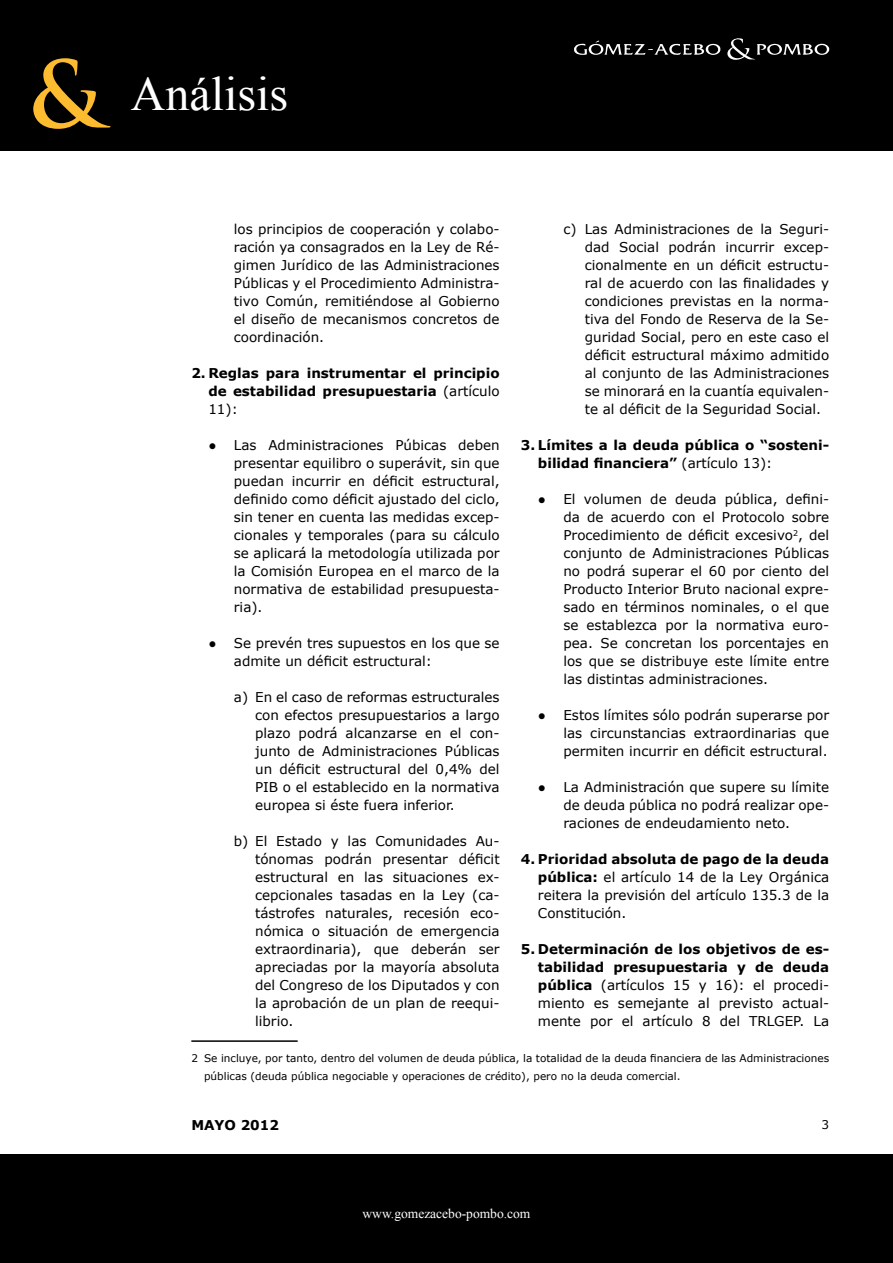
<style>
.page{position:relative;width:893px;height:1263px;background:#fff}
.page>*{position:absolute;margin:0;border:0;box-sizing:border-box;transform-origin:0 0}
.t1{font:700 90px "Trajan Pro";color:#fdbb30}
.t2{font:48px "Times New Roman";color:#fff}
.t3{font:13.5px/18px "Verdana";color:#000;text-align:justify}
.t4{font:700 13.5px/18px "Verdana";color:#000;text-align:justify}
.t5{font:13.5px "Times New Roman";color:#fff}
.t6{font:12px "Verdana";color:#000}
.t7{font:10.5px/18px "Verdana";color:#000}
.s1{font-weight:400}
.s2{font-weight:700}
</style>
<div class="page">
<div style="left:0;top:0;width:893px;height:151px;background:#000"></div>
<div style="left:0;top:1154px;width:893px;height:109px;background:#000"></div>
<svg style="left:727px;top:38px;width:102px;height:22px"></svg>
<svg style="left:574px;top:41px;width:147px;height:14px"></svg>
<hr style="left:191px;top:1040px;width:107px;height:2px;background:#000">
<h1 class="t1" style="left:28px;top:39px;width:76px">&amp;</h1>
<h2 class="t2" style="left:131px;top:62px;width:159px">Análisis</h2>
<p class="t3" style="left:234px;top:220px;width:267px">los principios de cooperación y colabo&shy;ración ya consagrados en la Ley de Ré&shy;gimen Jurídico de las Administraciones Públicas y el Procedimiento Administra&shy;tivo Común, remitiéndose al Gobierno el diseño de mecanismos concretos de coordinación.</p>
<p class="t4" style="left:208px;top:364px;width:293px;text-indent:-17px">2. Reglas para instrumentar el principio de estabilidad presupuestaria <span class="s1">(artículo 11):</span></p>
<p class="t3" style="left:234px;top:436px;width:267px;text-indent:-26px">● Las Administraciones Púbicas deben presentar equilibro o superávit, sin que puedan incurrir en déficit estructural, definido como déficit ajustado del ciclo, sin tener en cuenta las medidas excep&shy;cionales y temporales (para su cálculo se aplicará la metodología utilizada por la Comisión Europea en el marco de la normativa de estabilidad presupuesta&shy;ria).</p>
<p class="t3" style="left:234px;top:634px;width:267px;text-indent:-26px">● Se prevén tres supuestos en los que se admite un déficit estructural:</p>
<p class="t3" style="left:255px;top:688px;width:246px;text-indent:-21px">a) En el caso de reformas estructurales con efectos presupuestarios a largo plazo podrá alcanzarse en el con&shy;junto de Administraciones Públicas un déficit estructural del 0,4% del PIB o el establecido en la normativa europea si éste fuera inferior.</p>
<p class="t3" style="left:255px;top:832px;width:246px;text-indent:-21px">b) El Estado y las Comunidades Au&shy;tónomas podrán presentar déficit estructural en las situaciones ex&shy;cepcionales tasadas en la Ley (ca&shy;tástrofes naturales, recesión eco&shy;nómica o situación de emergencia extraordinaria), que deberán ser apreciadas por la mayoría absoluta del Congreso de los Diputados y con la aprobación de un plan de reequi&shy;librio.</p>
<p class="t3" style="left:585px;top:220px;width:246px;text-indent:-21px">c) Las Administraciones de la Seguri&shy;dad Social podrán incurrir excep&shy;cionalmente en un déficit estructu&shy;ral de acuerdo con las finalidades y condiciones previstas en la norma&shy;tiva del Fondo de Reserva de la Se&shy;guridad Social, pero en este caso el déficit estructural máximo admitido al conjunto de las Administraciones se minorará en la cuantía equivalen&shy;te al déficit de la Seguridad Social.</p>
<p class="t4" style="left:538px;top:436px;width:293px;text-indent:-17px">3. Límites a la deuda pública o “sosteni&shy;bilidad financiera” <span class="s1">(artículo 13):</span></p>
<p class="t3" style="left:563px;top:490px;width:267px;text-indent:-25px">● El volumen de deuda pública, defini&shy;da de acuerdo con el Protocolo sobre Procedimiento de déficit excesivo<sup>2</sup>, del conjunto de Administraciones Públicas no podrá superar el 60 por ciento del Producto Interior Bruto nacional expre&shy;sado en términos nominales, o el que se establezca por la normativa euro&shy;pea. Se concretan los porcentajes en los que se distribuye este límite entre las distintas administraciones.</p>
<p class="t3" style="left:563px;top:706px;width:267px;text-indent:-26px">● Estos límites sólo podrán superarse por las circunstancias extraordinarias que permiten incurrir en déficit estructural.</p>
<p class="t3" style="left:563px;top:778px;width:267px;text-indent:-26px">● La Administración que supere su límite de deuda pública no podrá realizar ope&shy;raciones de endeudamiento neto.</p>
<p class="t3" style="left:538px;top:850px;width:293px;text-indent:-17px"><span class="s2">4. Prioridad absoluta de pago de la deuda pública:</span> el artículo 14 de la Ley Orgánica reitera la previsión del artículo 135.3 de la Constitución.</p>
<p class="t3" style="left:538px;top:940px;width:293px;text-indent:-17px"><span class="s2">5. Determinación de los objetivos de es&shy;tabilidad presupuestaria y de deuda pública</span> (artículos 15 y 16): el procedi&shy;miento es semejante al previsto actual&shy;mente por el artículo 8 del TRLGEP. La</p>
<p class="t7" style="left:204px;top:1049px;width:627px;text-indent:-13px">2 Se incluye, por tanto, dentro del volumen de deuda pública, la totalidad de la deuda financiera de las Administraciones públicas (deuda pública negociable y operaciones de crédito), pero no la deuda comercial.</p>
<p class="t4" style="left:191px;top:1116px;width:89px">MAYO 2012</p>
<p class="t5" style="left:363px;top:1204px;width:169px">www.gomezacebo-pombo.com</p>
<p class="t6" style="left:822px;top:1117px;width:9px">3</p>
</div>
